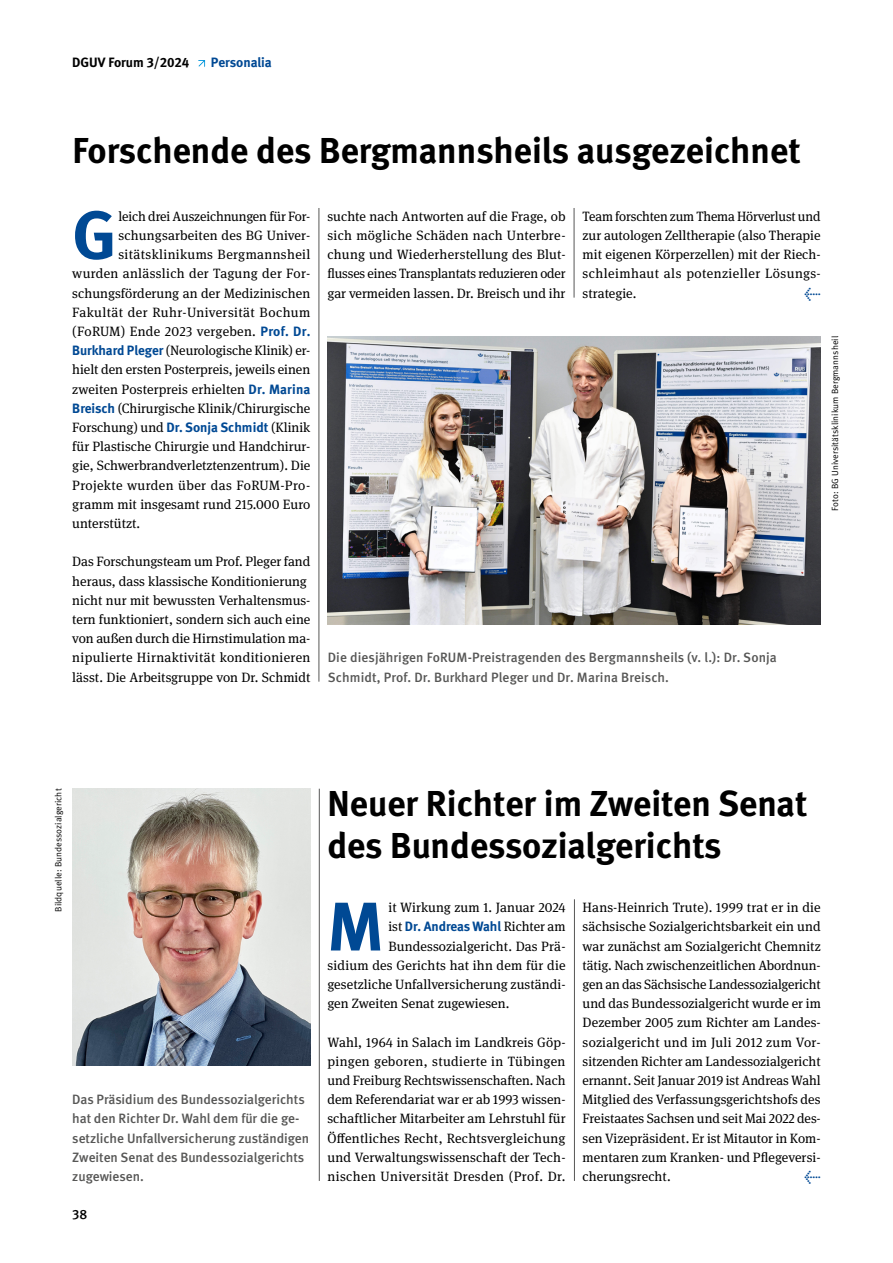
<style>
.page{position:relative;width:893px;height:1263px;background:#fff}
.page>*{position:absolute;margin:0;border:0;box-sizing:border-box;transform-origin:0 0}
.Fließtext_Initial_book_9pt{font:700 68.7px "DGUV Meta";color:#004994}
.Headline_bold_24pt{font:700 36px/42px "DGUV Meta";color:#000}
.Fließtext_book_9pt{font:13.5px/19.2px "DGUV Meta Serif";color:#000;text-align:justify}
.Fließtext_Initial_book_9pt-2{font:13.5px "DGUV Meta Serif";letter-spacing:.005em;color:#000}
.Bildunterschrift{font:500 13.5px/19.2px "DGUV Meta";color:#575756}
.Fließtext_Initial_book_9pt-3{font:13.5px "DGUV Meta Serif";letter-spacing:.03em;color:#000}
.Fließtext_Initial_book_9pt-4{font:13.5px "DGUV Meta Serif";letter-spacing:.025em;color:#000}
.Fließtext_Initial_book_9pt-5{font:700 13.5px "DGUV Meta";letter-spacing:-.01em;color:#004994}
.t1{font:700 13.5px "DGUV Meta";color:#000}
.t2{font:500 13.5px "DGUV Meta";color:#000}
.t3{font:500 13.5px "DGUV Meta";color:#004994}
.t4{font:9px "DGUV Meta";letter-spacing:.01em;color:#000}
.s1{font-family:"DGUV Meta";font-weight:700;color:#004994}
.s2{font-family:"DGUV Meta Serif";font-weight:400;color:#000}
</style>
<div class="page">
<svg style="left:198px;top:60px;width:7px;height:7px"></svg>
<img style="left:327px;top:336px;width:494px;height:288px">
<hr style="left:319px;top:789px;width:1px;height:392px;background:#575756">
<hr style="left:574px;top:208px;width:1px;height:90px;background:#575756">
<hr style="left:319px;top:208px;width:1px;height:474px;background:#575756">
<hr style="left:574px;top:899px;width:1px;height:282px;background:#575756">
<img style="left:72px;top:789px;width:238px;height:277px">
<p class="t1" style="left:72px;top:54px;width:118px">DGUV Forum 3/2024</p>
<p class="Fließtext_Initial_book_9pt-5" style="left:211px;top:54px;width:62px">Personalia</p>
<h3 class="Headline_bold_24pt" style="left:72px;top:131px;width:730px">Forschende des Bergmannsheils ausgezeichnet</h3>
<p class="Fließtext_Initial_book_9pt" style="left:72px;top:194px;width:46px">G</p>
<p class="Fließtext_Initial_book_9pt-2" style="left:118px;top:208px;width:193px">leich drei Auszeichnungen für For-</p>
<p class="Fließtext_Initial_book_9pt-2" style="left:118px;top:228px;width:193px">schungsarbeiten des BG Univer-</p>
<p class="Fließtext_Initial_book_9pt-4" style="left:118px;top:247px;width:193px">sitätsklinikums Bergmannsheil</p>
<p class="Fließtext_Initial_book_9pt-2" style="left:72px;top:266px;width:240px">wurden anlässlich der Tagung der For-</p>
<p class="Fließtext_Initial_book_9pt-2" style="left:72px;top:285px;width:240px">schungsförderung an der Medizinischen</p>
<p class="Fließtext_Initial_book_9pt-3" style="left:72px;top:304px;width:240px">Fakultät der Ruhr-Universität Bochum</p>
<p class="Fließtext_Initial_book_9pt-4" style="left:72px;top:324px;width:240px">(FoRUM) Ende 2023 vergeben. <span class="s1">Prof. Dr.</span></p>
<p class="Fließtext_Initial_book_9pt-2" style="left:72px;top:343px;width:240px"><span class="s1">Burkhard Pleger</span> (Neurologische Klinik) er-</p>
<p class="Fließtext_Initial_book_9pt-2" style="left:72px;top:362px;width:240px">hielt den ersten Posterpreis, jeweils einen</p>
<p class="Fließtext_Initial_book_9pt-2" style="left:72px;top:381px;width:240px">zweiten Posterpreis erhielten <span class="s1">Dr. Marina</span></p>
<p class="Fließtext_Initial_book_9pt-2" style="left:72px;top:400px;width:239px"><span class="s1">Breisch</span> (Chirurgische Klinik/Chirurgische</p>
<p class="Fließtext_Initial_book_9pt-2" style="left:72px;top:420px;width:240px">Forschung) und <span class="s1">Dr. Sonja Schmidt</span> (Klinik</p>
<p class="Fließtext_Initial_book_9pt-2" style="left:72px;top:439px;width:240px">für Plastische Chirurgie und Handchirur-</p>
<p class="Fließtext_Initial_book_9pt-2" style="left:72px;top:458px;width:240px">gie, Schwerbrandverletztenzentrum). Die</p>
<p class="Fließtext_Initial_book_9pt-3" style="left:72px;top:477px;width:240px">Projekte wurden über das FoRUM-Pro-</p>
<p class="Fließtext_Initial_book_9pt-2" style="left:72px;top:496px;width:240px">gramm mit insgesamt rund 215.000 Euro</p>
<p class="Fließtext_Initial_book_9pt-2" style="left:72px;top:516px;width:69px">unterstützt.</p>
<p class="Fließtext_book_9pt" style="left:72px;top:552px;width:240px">Das Forschungsteam um Prof. Pleger fand heraus, dass klassische Konditionierung</p>
<p class="Fließtext_book_9pt" style="left:72px;top:591px;width:240px">nicht nur mit bewussten Verhaltensmus&shy;tern funktioniert, sondern sich auch eine von außen durch die Hirnstimulation ma&shy;nipulierte Hirnaktivität konditionieren lässt. Die Arbeitsgruppe von Dr. Schmidt</p>
<p class="Fließtext_book_9pt" style="left:327px;top:207px;width:240px">suchte nach Antworten auf die Frage, ob sich mögliche Schäden nach Unterbre&shy;chung und Wiederherstellung des Blut&shy;flusses eines Transplantats reduzieren oder gar vermeiden lassen. Dr. Breisch und ihr</p>
<p class="Fließtext_book_9pt" style="left:583px;top:207px;width:240px">Team forschten zum Thema Hörverlust und zur autologen Zelltherapie (also Therapie mit eigenen Körperzellen) mit der Riech&shy;schleimhaut als potenzieller Lösungs&shy;strategie.</p>
<p class="t3" style="left:805px;top:285px;width:18px">←</p>
<p class="t4" style="left:830px;top:511px;width:176px;rotate:-90deg">Foto: BG Universitätsklinikum Bergmannsheil</p>
<p class="Bildunterschrift" style="left:328px;top:649px;width:451px">Die diesjährigen FoRUM-Preistragenden des Bergmannsheils (v. l.): Dr. Sonja<br>Schmidt, Prof. Dr. Burkhard Pleger und Dr. Marina Breisch.</p>
<p class="t4" style="left:53px;top:912px;width:125px;rotate:-90deg">Bildquelle: Bundessozialgericht</p>
<p class="Bildunterschrift" style="left:72px;top:1090px;width:238px">Das Präsidium des Bundessozialgerichts hat den Richter Dr. Wahl dem für die ge&shy;setzliche Unfallversicherung zuständigen Zweiten Senat des Bundessozialgerichts zugewiesen.</p>
<p class="t2" style="left:72px;top:1207px;width:17px">38</p>
<h3 class="Headline_bold_24pt" style="left:327px;top:784px;width:481px">Neuer Richter im Zweiten Senat des Bundessozialgerichts</h3>
<p class="Fließtext_Initial_book_9pt" style="left:327px;top:886px;width:58px">M</p>
<p class="Fließtext_Initial_book_9pt-2" style="left:388px;top:900px;width:179px">it Wirkung zum 1. Januar 2024</p>
<p class="Fließtext_book_9pt" style="left:583px;top:898px;width:240px">Hans-Heinrich Trute). 1999 trat er in die sächsische Sozialgerichtsbarkeit ein und war zunächst am Sozialgericht Chemnitz tätig. Nach zwischenzeitlichen Abordnun&shy;gen an das Sächsische Landessozialgericht und das Bundessozialgericht wurde er im Dezember 2005 zum Richter am Landes&shy;sozialgericht und im Juli 2012 zum Vor&shy;sitzenden Richter am Landessozialgericht ernannt. Seit Januar 2019 ist Andreas Wahl Mitglied des Verfassungsgerichtshofs des Freistaates Sachsen und seit Mai 2022 des&shy;sen Vizepräsident. Er ist Mitautor in Kom&shy;mentaren zum Kranken- und Pflegeversi&shy;cherungsrecht.</p>
<p class="Fließtext_Initial_book_9pt-5" style="left:388px;top:918px;width:179px"><span class="s2">ist</span> Dr. Andreas Wahl <span class="s2">Richter am</span></p>
<p class="Fließtext_Initial_book_9pt-2" style="left:388px;top:938px;width:179px">Bundessozialgericht. Das Prä-</p>
<p class="Fließtext_Initial_book_9pt-2" style="left:327px;top:957px;width:240px">sidium des Gerichts hat ihn dem für die</p>
<p class="Fließtext_Initial_book_9pt-2" style="left:327px;top:976px;width:240px">gesetzliche Unfallversicherung zuständi-</p>
<p class="Fließtext_Initial_book_9pt-2" style="left:327px;top:996px;width:184px">gen Zweiten Senat zugewiesen.</p>
<p class="Fließtext_book_9pt" style="left:327px;top:1032px;width:240px">Wahl, 1964 in Salach im Landkreis Göp&shy;pingen geboren, studierte in Tübingen und Freiburg Rechtswissenschaften. Nach dem Referendariat war er ab 1993 wissen&shy;schaftlicher Mitarbeiter am Lehrstuhl für Öffentliches Recht, Rechtsvergleichung und Verwaltungswissenschaft der Tech&shy;nischen Universität Dresden (Prof. Dr.</p>
<p class="t3" style="left:805px;top:1168px;width:18px">←</p>
</div>
